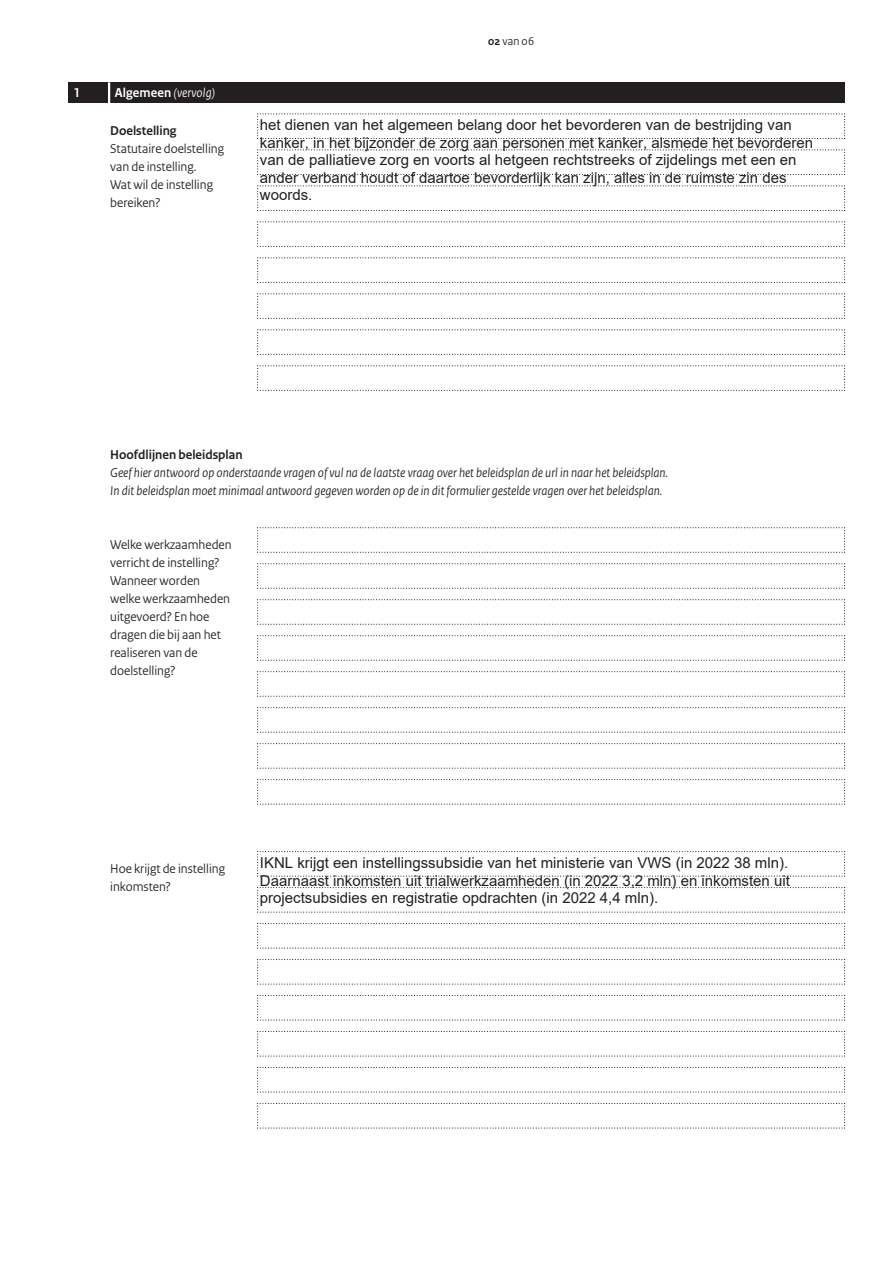
<style>
.page{position:relative;width:893px;height:1263px;background:#fff}
.page>*{position:absolute;margin:0;border:0;box-sizing:border-box;transform-origin:0 0}
.t1{font:15px/17.5px "Arial";color:#231f20}
.t2{font:13.5px/18px "Rijksoverheid Sans Heading";color:#231f20}
.t3{font:italic 13.5px/18px "Rijksoverheid Sans Heading";color:#231f20}
.t4{font:700 13.5px "Rijksoverheid Sans Heading";color:#231f20}
.t5{font:italic 13.5px "Rijksoverheid Sans Heading";letter-spacing:.01em;color:#fff}
.t6{font:700 13.5px "Rijksoverheid Sans Heading";color:#fff}
.t7{font:12px "Rijksoverheid Sans Heading";color:#231f20}
.s1{font-weight:700;font-style:normal}
.s2{font-weight:700}
</style>
<div class="page">
<svg style="left:257px;top:113px;width:588px;height:26px"></svg>
<svg style="left:257px;top:149px;width:588px;height:26px"></svg>
<svg style="left:257px;top:185px;width:588px;height:26px"></svg>
<svg style="left:257px;top:221px;width:588px;height:26px"></svg>
<svg style="left:257px;top:257px;width:588px;height:26px"></svg>
<svg style="left:257px;top:293px;width:588px;height:26px"></svg>
<svg style="left:257px;top:329px;width:588px;height:26px"></svg>
<svg style="left:257px;top:365px;width:588px;height:26px"></svg>
<svg style="left:257px;top:527px;width:588px;height:26px"></svg>
<svg style="left:257px;top:563px;width:588px;height:26px"></svg>
<svg style="left:257px;top:599px;width:588px;height:26px"></svg>
<svg style="left:257px;top:635px;width:588px;height:26px"></svg>
<svg style="left:257px;top:671px;width:588px;height:26px"></svg>
<svg style="left:257px;top:707px;width:588px;height:26px"></svg>
<svg style="left:257px;top:743px;width:588px;height:26px"></svg>
<svg style="left:257px;top:779px;width:588px;height:26px"></svg>
<svg style="left:257px;top:851px;width:588px;height:26px"></svg>
<svg style="left:257px;top:887px;width:588px;height:26px"></svg>
<svg style="left:257px;top:923px;width:588px;height:26px"></svg>
<svg style="left:257px;top:959px;width:588px;height:26px"></svg>
<svg style="left:257px;top:995px;width:588px;height:26px"></svg>
<svg style="left:257px;top:1031px;width:588px;height:26px"></svg>
<svg style="left:257px;top:1067px;width:588px;height:26px"></svg>
<svg style="left:257px;top:1103px;width:588px;height:26px"></svg>
<div style="left:68px;top:82px;width:777px;height:21px;background:#231f20"></div>
<hr style="left:108px;top:82px;width:2px;height:21px;background:#fff">
<p class="t6" style="left:73px;top:87px;width:8px">1</p>
<p class="t5" style="left:115px;top:87px;width:102px"><span class="s1">Algemeen</span> (vervolg)</p>
<p class="t4" style="left:110px;top:126px;width:68px">Doelstelling</p>
<p class="t2" style="left:110px;top:141px;width:115px">Statutaire doelstelling van de instelling.<br>Wat wil de instelling bereiken?</p>
<p class="t7" style="left:488px;top:37px;width:48px"><span class="s2">02</span> van 06</p>
<p class="t1" style="left:260px;top:116px;width:555px">het dienen van het algemeen belang door het bevorderen van de bestrijding van kanker, in het bijzonder de zorg aan personen met kanker, alsmede het bevorderen van de palliatieve zorg en voorts al hetgeen rechtstreeks of zijdelings met een en ander verband houdt of daartoe bevorderlijk kan zijn, alles in de ruimste zin des woords.</p>
<p class="t4" style="left:110px;top:449px;width:134px">Hoofdlijnen beleidsplan</p>
<p class="t3" style="left:110px;top:464px;width:559px">Geef hier antwoord op onderstaande vragen of vul na de laatste vraag over het beleidsplan de url in naar het beleidsplan.<br>In dit beleidsplan moet minimaal antwoord gegeven worden op de in dit formulier gestelde vragen over het beleidsplan.</p>
<p class="t2" style="left:110px;top:536px;width:123px">Welke werkzaamheden verricht de instelling?<br>Wanneer worden welke werkzaamheden uitgevoerd? En hoe dragen die bij aan het realiseren van de doelstelling?</p>
<p class="t2" style="left:110px;top:860px;width:116px">Hoe krijgt de instelling inkomsten?</p>
<p class="t1" style="left:260px;top:854px;width:531px;text-align:justify">IKNL krijgt een instellingssubsidie van het ministerie van VWS (in 2022 38 mln).<br>Daarnaast inkomsten uit trialwerkzaamheden (in 2022 3,2 mln) en inkomsten uit projectsubsidies en registratie opdrachten (in 2022 4,4 mln).</p>
</div>
